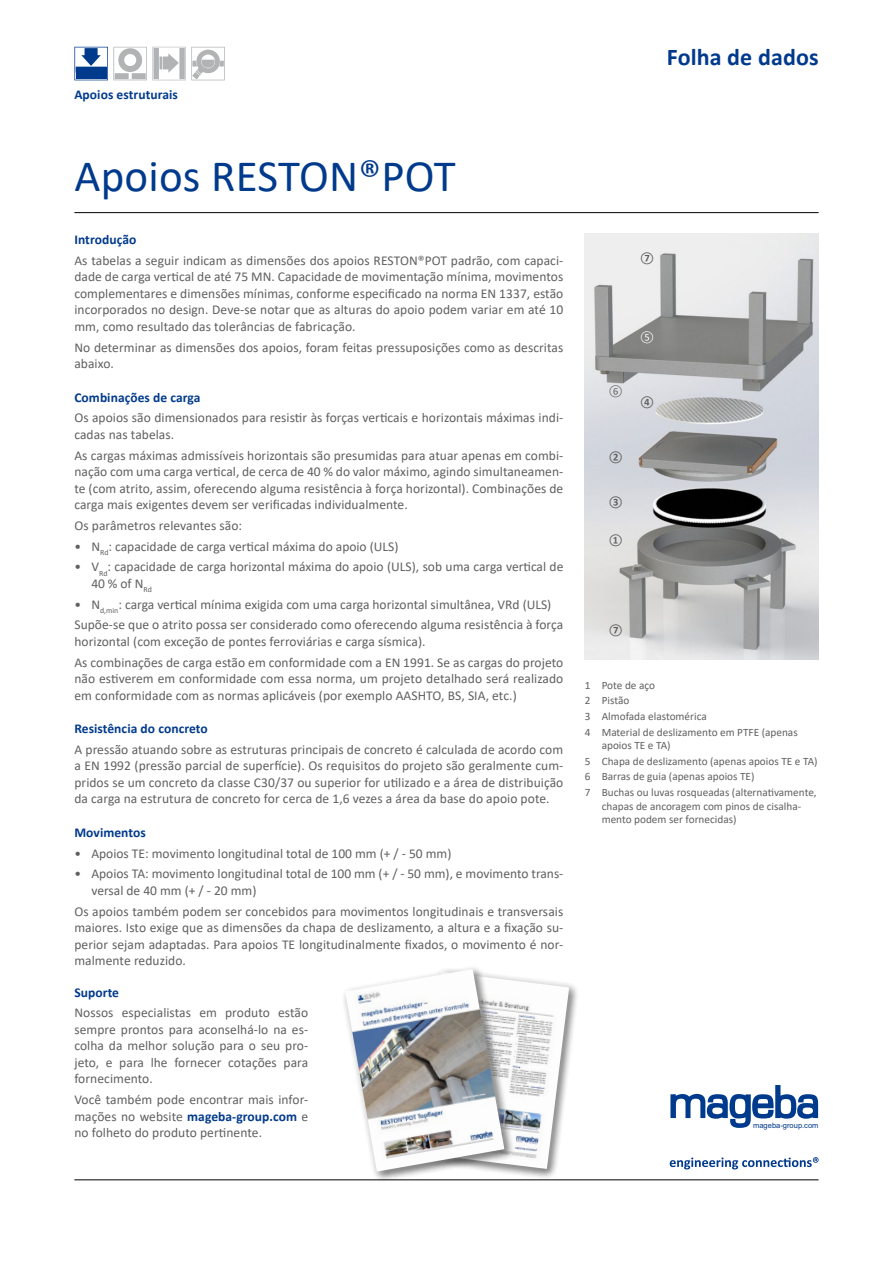
<style>
.page{position:relative;width:893px;height:1263px;background:#fff}
.page>*{position:absolute;margin:0;border:0;box-sizing:border-box;transform-origin:0 0}
.t1{font:45px "Calibri";letter-spacing:.005em;color:#003a8c}
.t2{font:700 24px "Calibri";letter-spacing:.005em;color:#003a8c}
.t3{font:13.5px/16.5px "Calibri";letter-spacing:.005em;color:#616060}
.t4{font:700 13.5px "Calibri";letter-spacing:.005em;color:#003a8c}
.t5{font:11.25px/15.6px "Calibri";color:#616060}
.t6{font:700 10.5px "Calibri";color:#616060}
.t7{font:10.5px "Calibri";color:#fff}
.t8{font:10.5px "Calibri";color:#616060}
.t9{font:7.65px "Arial";color:#003a8c}
.s1{font-weight:700;color:#003a8c}
</style>
<div class="page">
<hr style="left:74px;top:1179px;width:745px;height:1px;background:#000">
<hr style="left:74px;top:212px;width:745px;height:1px;background:#000">
<svg style="left:74px;top:47px;width:151px;height:33px"></svg>
<svg style="left:336px;top:967px;width:242px;height:213px"></svg>
<img style="left:345px;top:969px;width:159px;height:202px">
<svg style="left:670px;top:1085px;width:148px;height:43px"></svg>
<svg style="left:670px;top:1157px;width:149px;height:12px"></svg>
<img style="left:584px;top:234px;width:235px;height:425px">
<p class="t4" style="left:74px;top:85px;width:105px">Apoios estruturais</p>
<h2 class="t2" style="left:667px;top:40px;width:153px">Folha de dados</h2>
<h1 class="t1" style="left:74px;top:145px;width:383px">Apoios RESTON®POT</h1>
<p class="t4" style="left:74px;top:230px;width:63px">Introdução</p>
<p class="t3" style="left:74px;top:252px;width:490px;text-align:justify">As tabelas a seguir indicam as dimensões dos apoios RESTON®POT padrão, com capaci&shy;dade de carga vertical de até 75 MN. Capacidade de movimentação mínima, movimentos complementares e dimensões mínimas, conforme especificado na norma EN 1337, estão incorporados no design. Deve-se notar que as alturas do apoio podem variar em até 10 mm, como resultado das tolerâncias de fabricação.</p>
<p class="t3" style="left:74px;top:338px;width:490px">No determinar as dimensões dos apoios, foram feitas pressuposições como as descritas abaixo.</p>
<p class="t4" style="left:74px;top:387px;width:128px">Combinações de carga</p>
<p class="t3" style="left:74px;top:409px;width:490px">Os apoios são dimensionados para resistir às forças verticais e horizontais máximas indi&shy;cadas nas tabelas.</p>
<p class="t3" style="left:74px;top:446px;width:490px;text-align:justify">As cargas máximas admissíveis horizontais são presumidas para atuar apenas em combi&shy;nação com uma carga vertical, de cerca de 40 % do valor máximo, agindo simultaneamen&shy;te (com atrito, assim, oferecendo alguma resistência à força horizontal). Combinações de carga mais exigentes devem ser verificadas individualmente.</p>
<p class="t3" style="left:74px;top:517px;width:169px">Os parâmetros relevantes são:</p>
<p class="t3" style="left:74px;top:537px;width:326px">• N<sub>Rd</sub>: capacidade de carga vertical máxima do apoio (ULS)</p>
<p class="t3" style="left:91px;top:558px;width:473px;text-indent:-17px">• V<sub>Rd</sub>: capacidade de carga horizontal máxima do apoio (ULS), sob uma carga vertical de<br>40 % of N<sub>Rd</sub></p>
<p class="t3" style="left:74px;top:593px;width:490px;line-height:20.7px">• N<sub>d,min</sub>: carga vertical mínima exigida com uma carga horizontal simultânea, VRd (ULS)<br>Supõe-se que o atrito possa ser considerado como oferecendo alguma resistência à força</p>
<p class="t3" style="left:74px;top:631px;width:490px;line-height:20.7px">horizontal (com exceção de pontes ferroviárias e carga sísmica).<br>As combinações de carga estão em conformidade com a EN 1991. Se as cargas do projeto</p>
<p class="t3" style="left:74px;top:670px;width:490px">não estiverem em conformidade com essa norma, um projeto detalhado será realizado em conformidade com as normas aplicáveis (por exemplo AASHTO, BS, SIA, etc.)</p>
<p class="t4" style="left:74px;top:719px;width:135px">Resistência do concreto</p>
<p class="t3" style="left:74px;top:741px;width:490px;text-align:justify">A pressão atuando sobre as estruturas principais de concreto é calculada de acordo com a EN 1992 (pressão parcial de superfície). Os requisitos do projeto são geralmente cum&shy;pridos se um concreto da classe C30/37 ou superior for utilizado e a área de distribuição da carga na estrutura de concreto for cerca de 1,6 vezes a área da base do apoio pote.</p>
<p class="t4" style="left:74px;top:823px;width:73px">Movimentos</p>
<p class="t3" style="left:74px;top:844px;width:379px">• Apoios TE: movimento longitudinal total de 100 mm (+ / - 50 mm)</p>
<p class="t3" style="left:91px;top:865px;width:473px;text-indent:-17px">• Apoios TA: movimento longitudinal total de 100 mm (+ / - 50 mm), e movimento trans&shy;versal de 40 mm (+ / - 20 mm)</p>
<p class="t3" style="left:74px;top:902px;width:490px;text-align:justify">Os apoios também podem ser concebidos para movimentos longitudinais e transversais maiores. Isto exige que as dimensões da chapa de deslizamento, a altura e a fixação su&shy;perior sejam adaptadas. Para apoios TE longitudinalmente fixados, o movimento é nor&shy;malmente reduzido.</p>
<p class="t4" style="left:74px;top:982px;width:46px">Suporte</p>
<p class="t3" style="left:74px;top:1004px;width:235px;text-align:justify">Nossos especialistas em produto estão sempre prontos para aconselhá-lo na es&shy;colha da melhor solução para o seu pro&shy;jeto, e para lhe fornecer cotações para fornecimento.</p>
<p class="t3" style="left:74px;top:1091px;width:235px;text-align:justify">Você também pode encontrar mais infor&shy;mações no website <span class="s1">mageba-group.com</span> e no folheto do produto pertinente.</p>
<p class="t6" style="left:640px;top:251px;width:15px">⑦</p>
<p class="t8" style="left:609px;top:384px;width:15px">⑥</p>
<p class="t6" style="left:609px;top:450px;width:15px">②</p>
<p class="t6" style="left:609px;top:495px;width:15px">③</p>
<p class="t6" style="left:609px;top:533px;width:15px">①</p>
<p class="t7" style="left:640px;top:331px;width:15px">⑤</p>
<p class="t6" style="left:640px;top:395px;width:15px">④</p>
<p class="t6" style="left:609px;top:623px;width:15px">⑦</p>
<p class="t5" style="left:585px;top:677px;width:215px">1 Pote de aço<br>2 Pistão<br>3 Almofada elastomérica<br>4 Material de deslizamento em PTFE (apenas</p>
<p class="t5" style="left:585px;top:737px;width:234px;text-indent:17px">apoios TE e TA)<br>5 Chapa de deslizamento (apenas apoios TE e TA)<br>6 Barras de guia (apenas apoios TE)<br>7 Buchas ou luvas rosqueadas (alternativamente,</p>
<p class="t5" style="left:602px;top:799px;width:201px;line-height:13.5px">chapas de ancoragem com pinos de cisalha&shy;mento podem ser fornecidas)</p>
<p class="t9" style="left:753px;top:1120px;width:67px">mageba-group.com</p>
</div>
